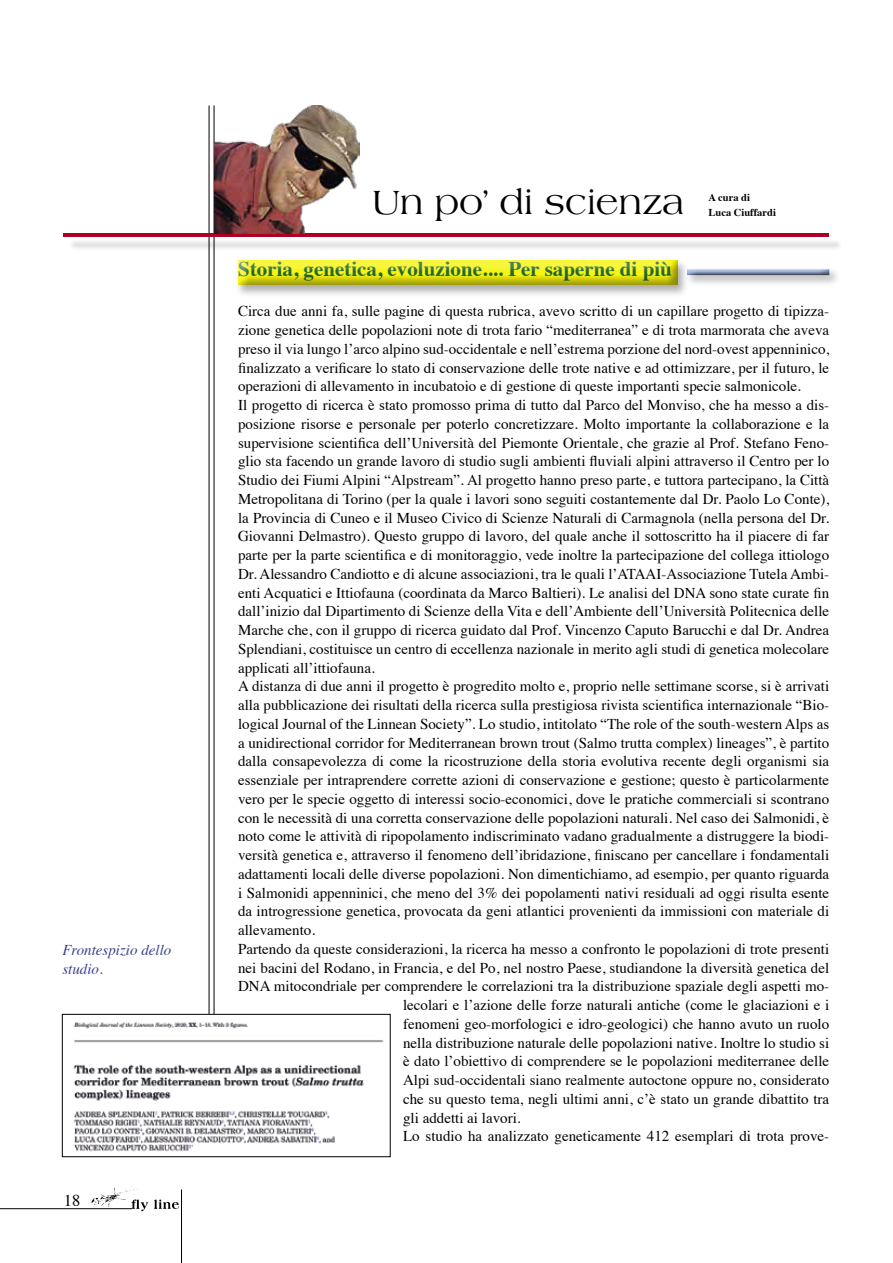
<style>
.page{position:relative;width:893px;height:1263px;background:#fff}
.page>*{position:absolute;margin:0;border:0;box-sizing:border-box;transform-origin:0 0}
.t1{font:36px "Americana";color:#000}
.t2{font:700 21px "Times";color:#226732}
.t3{font:16.5px "Times";color:#000}
.t4{font:15px "Times";color:#000}
.t5{font:italic 15px/18.8px "Times";color:#3a408e}
.t6{font:700 10.5px "Times";color:#000}
</style>
<div class="page">
<img style="left:92px;top:1186px;width:46px;height:21px">
<hr style="left:0;top:1208px;width:132px;height:1px;background:#000">
<svg style="left:131px;top:1199px;width:48px;height:12px"></svg>
<hr style="left:181px;top:1189px;width:1px;height:74px;background:#000">
<hr style="left:214px;top:105px;width:1px;height:1051px;background:#000">
<hr style="left:209px;top:105px;width:1px;height:1051px;background:#000">
<div style="left:68px;top:238px;width:775px;height:13px;background:#000;opacity:.17"></div>
<hr style="left:63px;top:233px;width:766px;height:4px;background:#ad0024">
<div style="left:235px;top:258px;width:454px;height:39px;background:#000;opacity:.32"></div>
<div style="left:233px;top:249px;width:453px;height:37px;background:#fff"></div>
<div style="left:235px;top:252px;width:454px;height:34px;background:#000;opacity:.52"></div>
<div style="left:685px;top:267px;width:156px;height:20px;background:#000;opacity:.32"></div>
<div style="left:686px;top:269px;width:146px;height:9px;background:#000;opacity:.75"></div>
<img style="left:215px;top:106px;width:144px;height:127px">
<img style="left:73px;top:1016px;width:311px;height:139px">
<div style="left:62px;top:1014px;width:328px;height:143px;border:1px solid #000"></div>
<p class="t5" style="left:62px;top:940px;width:111px">Frontespizio dello studio.</p>
<p class="t3" style="left:64px;top:1184px;width:18px">18</p>
<h1 class="t1" style="left:372px;top:182px;width:313px">Un po’ di scienza</h1>
<p class="t6" style="left:708px;top:187px;width:43px">A cura di</p>
<p class="t6" style="left:708px;top:202px;width:69px">Luca Ciuffardi</p>
<h2 class="t2" style="left:238px;top:249px;width:435px">Storia, genetica, evoluzione.... Per saperne di più</h2>
<p class="t4" style="left:238px;top:297px;width:593px">Circa due anni fa, sulle pagine di questa rubrica, avevo scritto di un capillare progetto di tipizza-</p>
<p class="t4" style="left:238px;top:316px;width:593px">zione genetica delle popolazioni note di trota fario “mediterranea” e di trota marmorata che aveva</p>
<p class="t4" style="left:238px;top:335px;width:593px">preso il via lungo l’arco alpino sud-occidentale e nell’estrema porzione del nord-ovest appenninico,</p>
<p class="t4" style="left:238px;top:354px;width:593px">finalizzato a verificare lo stato di conservazione delle trote native e ad ottimizzare, per il futuro, le</p>
<p class="t4" style="left:238px;top:372px;width:564px">operazioni di allevamento in incubatoio e di gestione di queste importanti specie salmonicole.</p>
<p class="t4" style="left:238px;top:391px;width:593px">Il progetto di ricerca è stato promosso prima di tutto dal Parco del Monviso, che ha messo a dis-</p>
<p class="t4" style="left:238px;top:410px;width:593px">posizione risorse e personale per poterlo concretizzare. Molto importante la collaborazione e la</p>
<p class="t4" style="left:238px;top:429px;width:593px">supervisione scientifica dell’Università del Piemonte Orientale, che grazie al Prof. Stefano Feno-</p>
<p class="t4" style="left:238px;top:447px;width:593px">glio sta facendo un grande lavoro di studio sugli ambienti fluviali alpini attraverso il Centro per lo</p>
<p class="t4" style="left:238px;top:466px;width:593px">Studio dei Fiumi Alpini “Alpstream”. Al progetto hanno preso parte, e tuttora partecipano, la Città</p>
<p class="t4" style="left:238px;top:485px;width:593px">Metropolitana di Torino (per la quale i lavori sono seguiti costantemente dal Dr. Paolo Lo Conte),</p>
<p class="t4" style="left:238px;top:504px;width:593px">la Provincia di Cuneo e il Museo Civico di Scienze Naturali di Carmagnola (nella persona del Dr.</p>
<p class="t4" style="left:238px;top:522px;width:593px">Giovanni Delmastro). Questo gruppo di lavoro, del quale anche il sottoscritto ha il piacere di far</p>
<p class="t4" style="left:238px;top:541px;width:593px">parte per la parte scientifica e di monitoraggio, vede inoltre la partecipazione del collega ittiologo</p>
<p class="t4" style="left:238px;top:560px;width:593px">Dr. Alessandro Candiotto e di alcune associazioni, tra le quali l’ATAAI-Associazione Tutela Ambi-</p>
<p class="t4" style="left:238px;top:579px;width:593px">enti Acquatici e Ittiofauna (coordinata da Marco Baltieri). Le analisi del DNA sono state curate fin</p>
<p class="t4" style="left:238px;top:597px;width:593px">dall’inizio dal Dipartimento di Scienze della Vita e dell’Ambiente dell’Università Politecnica delle</p>
<p class="t4" style="left:238px;top:616px;width:593px">Marche che, con il gruppo di ricerca guidato dal Prof. Vincenzo Caputo Barucchi e dal Dr. Andrea</p>
<p class="t4" style="left:238px;top:635px;width:593px">Splendiani, costituisce un centro di eccellenza nazionale in merito agli studi di genetica molecolare</p>
<p class="t4" style="left:238px;top:654px;width:138px">applicati all’ittiofauna.</p>
<p class="t4" style="left:238px;top:672px;width:593px">A distanza di due anni il progetto è progredito molto e, proprio nelle settimane scorse, si è arrivati</p>
<p class="t4" style="left:238px;top:691px;width:593px">alla pubblicazione dei risultati della ricerca sulla prestigiosa rivista scientifica internazionale “Bio-</p>
<p class="t4" style="left:238px;top:710px;width:593px">logical Journal of the Linnean Society”. Lo studio, intitolato “The role of the south-western Alps as</p>
<p class="t4" style="left:238px;top:729px;width:593px">a unidirectional corridor for Mediterranean brown trout (Salmo trutta complex) lineages”, è partito</p>
<p class="t4" style="left:238px;top:747px;width:593px">dalla consapevolezza di come la ricostruzione della storia evolutiva recente degli organismi sia</p>
<p class="t4" style="left:238px;top:766px;width:593px">essenziale per intraprendere corrette azioni di conservazione e gestione; questo è particolarmente</p>
<p class="t4" style="left:238px;top:785px;width:593px">vero per le specie oggetto di interessi socio-economici, dove le pratiche commerciali si scontrano</p>
<p class="t4" style="left:238px;top:804px;width:593px">con le necessità di una corretta conservazione delle popolazioni naturali. Nel caso dei Salmonidi, è</p>
<p class="t4" style="left:238px;top:822px;width:593px">noto come le attività di ripopolamento indiscriminato vadano gradualmente a distruggere la biodi-</p>
<p class="t4" style="left:238px;top:841px;width:593px">versità genetica e, attraverso il fenomeno dell’ibridazione, finiscano per cancellare i fondamentali</p>
<p class="t4" style="left:238px;top:860px;width:593px">adattamenti locali delle diverse popolazioni. Non dimentichiamo, ad esempio, per quanto riguarda</p>
<p class="t4" style="left:238px;top:879px;width:593px">i Salmonidi appenninici, che meno del 3% dei popolamenti nativi residuali ad oggi risulta esente</p>
<p class="t4" style="left:238px;top:897px;width:593px">da introgressione genetica, provocata da geni atlantici provenienti da immissioni con materiale di</p>
<p class="t4" style="left:238px;top:916px;width:79px">allevamento.</p>
<p class="t4" style="left:238px;top:935px;width:593px">Partendo da queste considerazioni, la ricerca ha messo a confronto le popolazioni di trote presenti</p>
<p class="t4" style="left:238px;top:954px;width:593px">nei bacini del Rodano, in Francia, e del Po, nel nostro Paese, studiandone la diversità genetica del</p>
<p class="t4" style="left:238px;top:972px;width:593px">DNA mitocondriale per comprendere le correlazioni tra la distribuzione spaziale degli aspetti mo-</p>
<p class="t4" style="left:403px;top:991px;width:428px">lecolari e l’azione delle forze naturali antiche (come le glaciazioni e i</p>
<p class="t4" style="left:403px;top:1010px;width:428px">fenomeni geo-morfologici e idro-geologici) che hanno avuto un ruolo</p>
<p class="t4" style="left:403px;top:1029px;width:428px">nella distribuzione naturale delle popolazioni native. Inoltre lo studio si</p>
<p class="t4" style="left:403px;top:1047px;width:428px">è dato l’obiettivo di comprendere se le popolazioni mediterranee delle</p>
<p class="t4" style="left:403px;top:1066px;width:428px">Alpi sud-occidentali siano realmente autoctone oppure no, considerato</p>
<p class="t4" style="left:403px;top:1085px;width:428px">che su questo tema, negli ultimi anni, c’è stato un grande dibattito tra</p>
<p class="t4" style="left:403px;top:1104px;width:119px">gli addetti ai lavori.</p>
<p class="t4" style="left:403px;top:1122px;width:428px">Lo studio ha analizzato geneticamente 412 esemplari di trota prove-</p>
</div>
